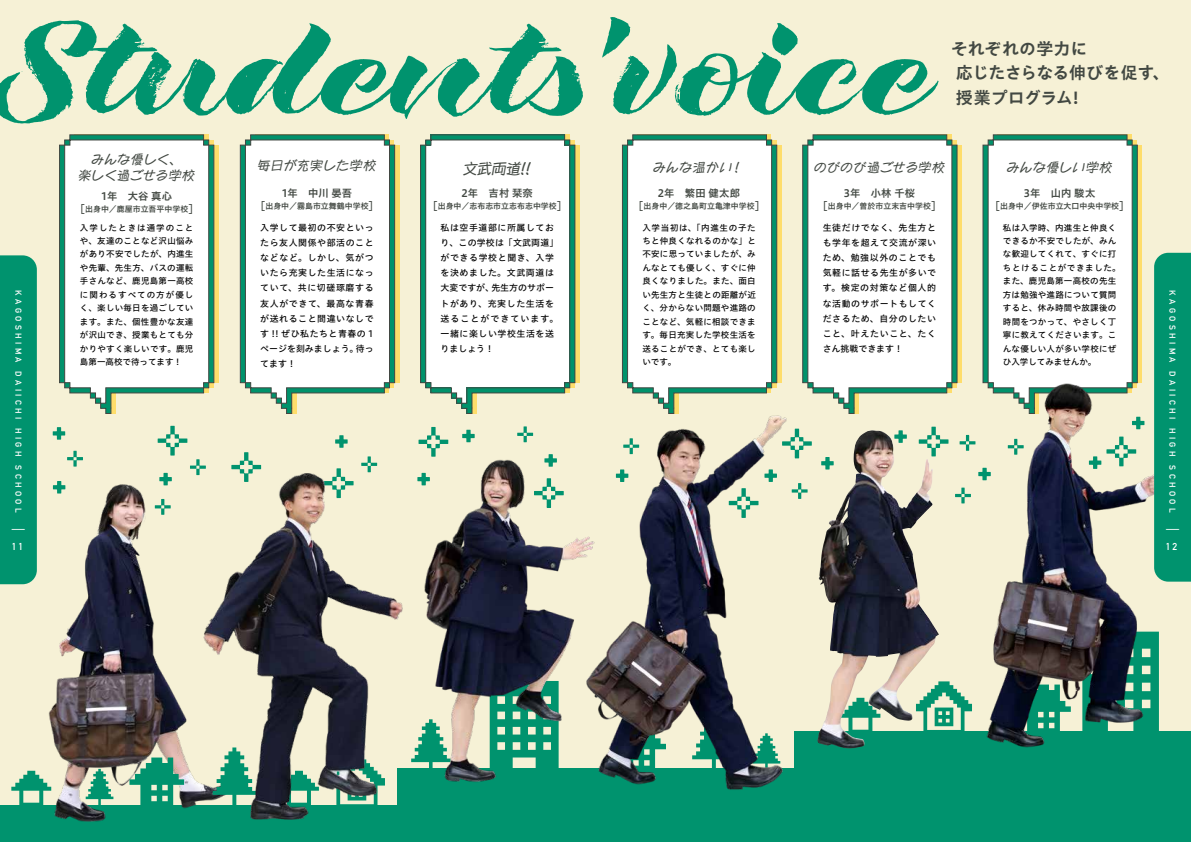
<style>
.page{position:relative;width:1191px;height:842px;background:#f6f1d6}
.page>*{position:absolute;margin:0;border:0;box-sizing:border-box;transform-origin:0 0}
.t1{font:133.6px "Rough Love";color:#00936e}
.t2{font:300 17.7px "Koz Go Pr 6 N";color:#fff}
.t3{font:700 17px/24.8px "P Aoto Gothic Std N";letter-spacing:-.02em;color:#424842}
.t4{font:14.2px "P Kuromame Std N R";color:#424842}
.t5{font:12px/16.3px "P Kuromame Std N R";letter-spacing:.095em;color:#424842;text-align:center}
.t6{font:10.3px "Hiragino UD Sans Std N W6";letter-spacing:.01em;color:#424842}
.t7{font:700 9.9px "DIN Alternate";color:#fff}
.t8{font:8.9px/15.1px "Hiragino UD Sans Std W5";letter-spacing:.065em;color:#000;text-align:justify}
.t9{font:8.5px/13.5px "Hiragino UD Sans Std W5";letter-spacing:.03em;color:#000;text-align:justify}
.t10{font:700 8.5px "DIN Alternate";letter-spacing:.4em;color:#fff}
.t11{font:7.9px "Hiragino UD Sans Std N W6";color:#424842}
.s1{font-size:10.5px}
</style>
<div class="page">
<svg style="left:916px;top:681px;width:52px;height:50px"></svg>
<div style="left:0;top:805px;width:397px;height:37px;background:#00936e"></div>
<div style="left:794px;top:731px;width:397px;height:111px;background:#00936e"></div>
<div style="left:397px;top:768px;width:397px;height:74px;background:#00936e"></div>
<img style="left:605px;top:415px;width:203px;height:375px">
<svg style="left:59px;top:134px;width:160px;height:280px"></svg>
<svg style="left:239px;top:134px;width:160px;height:280px"></svg>
<svg style="left:420px;top:134px;width:159px;height:280px"></svg>
<svg style="left:622px;top:134px;width:159px;height:280px"></svg>
<svg style="left:802px;top:134px;width:159px;height:280px"></svg>
<svg style="left:418px;top:427px;width:30px;height:17px"></svg>
<svg style="left:782px;top:429px;width:30px;height:29px"></svg>
<svg style="left:729px;top:488px;width:29px;height:30px"></svg>
<svg style="left:918px;top:427px;width:30px;height:29px"></svg>
<svg style="left:335px;top:435px;width:13px;height:13px"></svg>
<svg style="left:462px;top:430px;width:13px;height:12px"></svg>
<svg style="left:764px;top:469px;width:13px;height:13px"></svg>
<svg style="left:982px;top:134px;width:160px;height:237px"></svg>
<svg style="left:158px;top:426px;width:30px;height:30px"></svg>
<svg style="left:67px;top:451px;width:16px;height:16px"></svg>
<svg style="left:517px;top:426px;width:16px;height:16px"></svg>
<svg style="left:244px;top:452px;width:5px;height:3px"></svg>
<svg style="left:623px;top:438px;width:16px;height:16px"></svg>
<svg style="left:791px;top:483px;width:16px;height:16px"></svg>
<svg style="left:616px;top:469px;width:12px;height:13px"></svg>
<svg style="left:959px;top:435px;width:9px;height:16px"></svg>
<svg style="left:955px;top:488px;width:13px;height:15px"></svg>
<svg style="left:53px;top:427px;width:12px;height:13px"></svg>
<img style="left:48px;top:472px;width:141px;height:350px">
<img style="left:968px;top:371px;width:191px;height:377px">
<img style="left:817px;top:430px;width:95px;height:319px">
<svg style="left:129px;top:757px;width:55px;height:50px"></svg>
<svg style="left:11px;top:771px;width:40px;height:36px"></svg>
<svg style="left:86px;top:769px;width:27px;height:38px"></svg>
<img style="left:189px;top:455px;width:214px;height:365px">
<img style="left:411px;top:444px;width:194px;height:338px">
<div style="left:0;top:255px;width:37px;height:329px;background:#00936e"></div>
<div style="left:1154px;top:253px;width:37px;height:329px;background:#00936e"></div>
<h1 class="t1" style="left:-5px;top:-15px;width:942px">Students'voice</h1>
<h3 class="t3" style="left:951px;top:36px;width:220px">それぞれの学力に<br>応じたさらなる伸びを促す、</h3>
<h3 class="t3" style="left:956px;top:86px;width:124px">授業プログラム!</h3>
<p class="t10" style="left:25px;top:290px;width:224px;rotate:90deg">KAGOSHIMA DAIICHI HIGH SCHOOL</p>
<h2 class="t2" style="left:10px;top:519px;width:17px">−</h2>
<p class="t7" style="left:12px;top:539px;width:13px">11</p>
<h3 class="t5" style="left:79px;top:151px;width:117px">みんな優しく、<br>楽しく過ごせる学校</h3>
<p class="t6" style="left:101px;top:188px;width:72px">1年　大谷 真心</p>
<p class="t11" style="left:74px;top:203px;width:126px"><span class="s1">［</span>出身中／鹿屋市立吾平中学校<span class="s1">］</span></p>
<p class="t9" style="left:80px;top:220px;width:115px">入学したときは通学のことや、友達のことなど沢山悩みがあり不安でしたが、内進生や先輩、先生方、バスの運転手さんなど、鹿児島第一高校に関わるすべての方が優しく、楽しい毎日を過ごしています。また、個性豊かな友達が沢山でき、授業もとても分かりやすく楽しいです。鹿児島第一高校で待ってます！</p>
<h3 class="t5" style="left:258px;top:158px;width:119px">毎日が充実した学校</h3>
<p class="t6" style="left:282px;top:185px;width:72px">1年　中川 晏吾</p>
<p class="t11" style="left:255px;top:200px;width:126px"><span class="s1">［</span>出身中／霧島市立舞鶴中学校<span class="s1">］</span></p>
<p class="t8" style="left:260px;top:219px;width:115px">入学して最初の不安といったら友人関係や部活のことなどなど。しかし、気がついたら充実した生活になっていて、共に切磋琢磨する友人ができて、最高な青春が送れること間違いなしです !! ぜひ私たちと青春の 1ページを刻みましょう。待ってます！</p>
<h3 class="t4" style="left:463px;top:161px;width:69px">文武両道!!</h3>
<p class="t6" style="left:461px;top:185px;width:73px">2年　吉村 栞奈</p>
<p class="t11" style="left:427px;top:200px;width:142px"><span class="s1">［</span>出身中／志布志市立志布志中学校<span class="s1">］</span></p>
<p class="t8" style="left:440px;top:219px;width:119px;text-align:left">私は空手道部に所属しており、この学校は「文武両道」ができる学校と聞き、入学を決めました。文武両道は大変ですが、先生方のサポートがあり、充実した生活を送ることができています。一緒に楽しい学校生活を送りましょう！</p>
<h3 class="t5" style="left:653px;top:160px;width:91px">みんな温かい！</h3>
<p class="t6" style="left:658px;top:185px;width:84px">2年　繁田 健太郎</p>
<p class="t11" style="left:633px;top:200px;width:134px"><span class="s1">［</span>出身中／徳之島町立亀津中学校<span class="s1">］</span></p>
<p class="t9" style="left:642px;top:220px;width:115px">入学当初は、「内進生の子たちと仲良くなれるのかな」と不安に思っていましたが、みんなとても優しく、すぐに仲良くなりました。また、面白い先生方と生徒との距離が近く、分からない問題や進路のことなど、気軽に相談できます。毎日充実した学校生活を送ることができ、とても楽しいです。</p>
<h3 class="t5" style="left:814px;top:160px;width:132px">のびのび過ごせる学校</h3>
<p class="t6" style="left:843px;top:185px;width:73px">3年　小林 千桜</p>
<p class="t11" style="left:817px;top:200px;width:126px"><span class="s1">［</span>出身中／曽於市立末吉中学校<span class="s1">］</span></p>
<p class="t8" style="left:822px;top:219px;width:115px">生徒だけでなく、先生方とも学年を超えて交流が深いため、勉強以外のことでも気軽に話せる先生が多いです。検定の対策など個人的な活動のサポートもしてくださるため、自分のしたいこと、叶えたいこと、たくさん挑戦できます！</p>
<h3 class="t5" style="left:1007px;top:160px;width:106px">みんな優しい学校</h3>
<p class="t6" style="left:1023px;top:185px;width:73px">3年　山内 駿太</p>
<p class="t11" style="left:989px;top:200px;width:142px"><span class="s1">［</span>出身中／伊佐市立大口中央中学校<span class="s1">］</span></p>
<p class="t9" style="left:1003px;top:220px;width:119px;text-align:left">私は入学時、内進生と仲良くできるか不安でしたが、みんな歓迎してくれて、すぐに打ちとけることができました。また、鹿児島第一高校の先生方は勉強や進路について質問すると、休み時間や放課後の時間をつかって、やさしく丁寧に教えてくださいます。こんな優しい人が多い学校にぜひ入学してみませんか。</p>
<p class="t10" style="left:1179px;top:290px;width:224px;rotate:90deg">KAGOSHIMA DAIICHI HIGH SCHOOL</p>
<h2 class="t2" style="left:1163px;top:519px;width:17px">−</h2>
<p class="t7" style="left:1165px;top:539px;width:13px">12</p>
</div>
